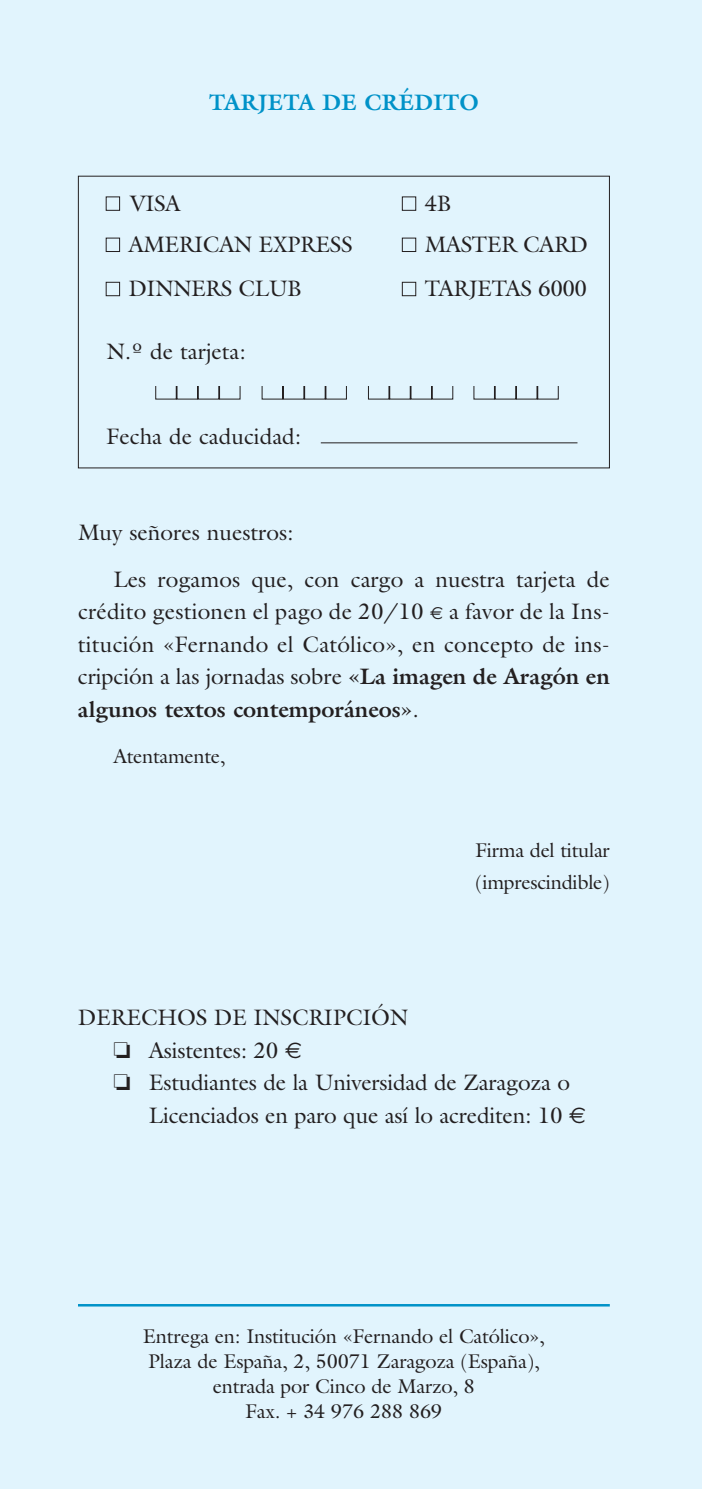
<style>
.page{position:relative;width:702px;height:1489px;background:#fff}
.page>*{position:absolute;margin:0;border:0;box-sizing:border-box;transform-origin:0 0}
.t1{font:22.5px/32.5px "Galliard";letter-spacing:-.01em;color:#231f20}
.t2{font:700 22.5px "Galliard";color:#0092c8}
.t3{font:20px/25px "Galliard";letter-spacing:-.01em;color:#231f20;text-align:center}
.s1{font-family:"Euro Sans";font-size:17.5px}
.s2{font-weight:700}
.s3{font-family:"Euro Sans"}
</style>
<div class="page">
<div style="left:0;top:0;width:702px;height:1488px;background:#e1f4fd"></div>
<svg style="left:78px;top:175px;width:532px;height:293px"></svg>
<div style="left:144px;top:367px;width:433px;height:18px;background:#e1f4fd"></div>
<div style="left:106px;top:196px;width:14px;height:15px;border:1px solid #231f20"></div>
<div style="left:402px;top:196px;width:14px;height:15px;border:1px solid #231f20"></div>
<div style="left:106px;top:238px;width:14px;height:14px;border:1px solid #231f20"></div>
<div style="left:402px;top:238px;width:14px;height:14px;border:1px solid #231f20"></div>
<div style="left:106px;top:282px;width:14px;height:14px;border:1px solid #231f20"></div>
<div style="left:402px;top:282px;width:14px;height:14px;border:1px solid #231f20"></div>
<hr style="left:78px;top:1303px;width:531px;height:3px;background:#0092c8">
<p class="t2" style="left:209px;top:94px;width:271px">TARJETA DE CRÉDITO</p>
<p class="t1" style="left:130px;top:189px;width:52px">VISA</p>
<p class="t1" style="left:424px;top:189px;width:29px">4B</p>
<p class="t1" style="left:128px;top:230px;width:226px">AMERICAN EXPRESS</p>
<p class="t1" style="left:424px;top:230px;width:165px">MASTER CARD</p>
<p class="t1" style="left:128px;top:274px;width:175px">DINNERS CLUB</p>
<p class="t1" style="left:424px;top:274px;width:164px">TARJETAS 6000</p>
<p class="t1" style="left:106px;top:337px;width:141px">N.º de tarjeta:</p>
<p class="t1" style="left:106px;top:422px;width:196px">Fecha de caducidad:</p>
<p class="t1" style="left:113px;top:511px;width:498px;line-height:46.8px;text-indent:-35px">Muy señores nuestros:<br>Les rogamos que, con cargo a nuestra tarjeta de</p>
<p class="t1" style="left:78px;top:597px;width:533px;text-align:justify">crédito gestionen el pago de 20/10 <span class="s1">€</span> a favor de la Ins&shy;ti tución «Fernando el Católico», en concepto de ins&shy;cripción a las jornadas sobre <span class="s2">«La imagen de Aragón en algunos textos contemporáneos»</span>.</p>
<p class="t3" style="left:113px;top:746px;width:113px">Atentamente,</p>
<p class="t3" style="left:475px;top:835px;width:136px;line-height:32.5px;text-align:left">Firma del titular (imprescindible)</p>
<p class="t1" style="left:149px;top:1003px;width:439px;text-indent:-71px">DERECHOS DE INSCRIPCIÓN<br>Asistentes: 20 <span class="s3">€<br></span>Estudiantes de la Universidad de Zaragoza o<br>Licenciados en paro que así lo acrediten: 10 <span class="s3">€</span></p>
<p class="t3" style="left:143px;top:1325px;width:403px">Entrega en: Institución «Fernando el Católico», Plaza de España, 2, 50071 Zaragoza (España), entrada por Cinco de Marzo, 8<br>Fax. + 34 976 288 869</p>
</div>
